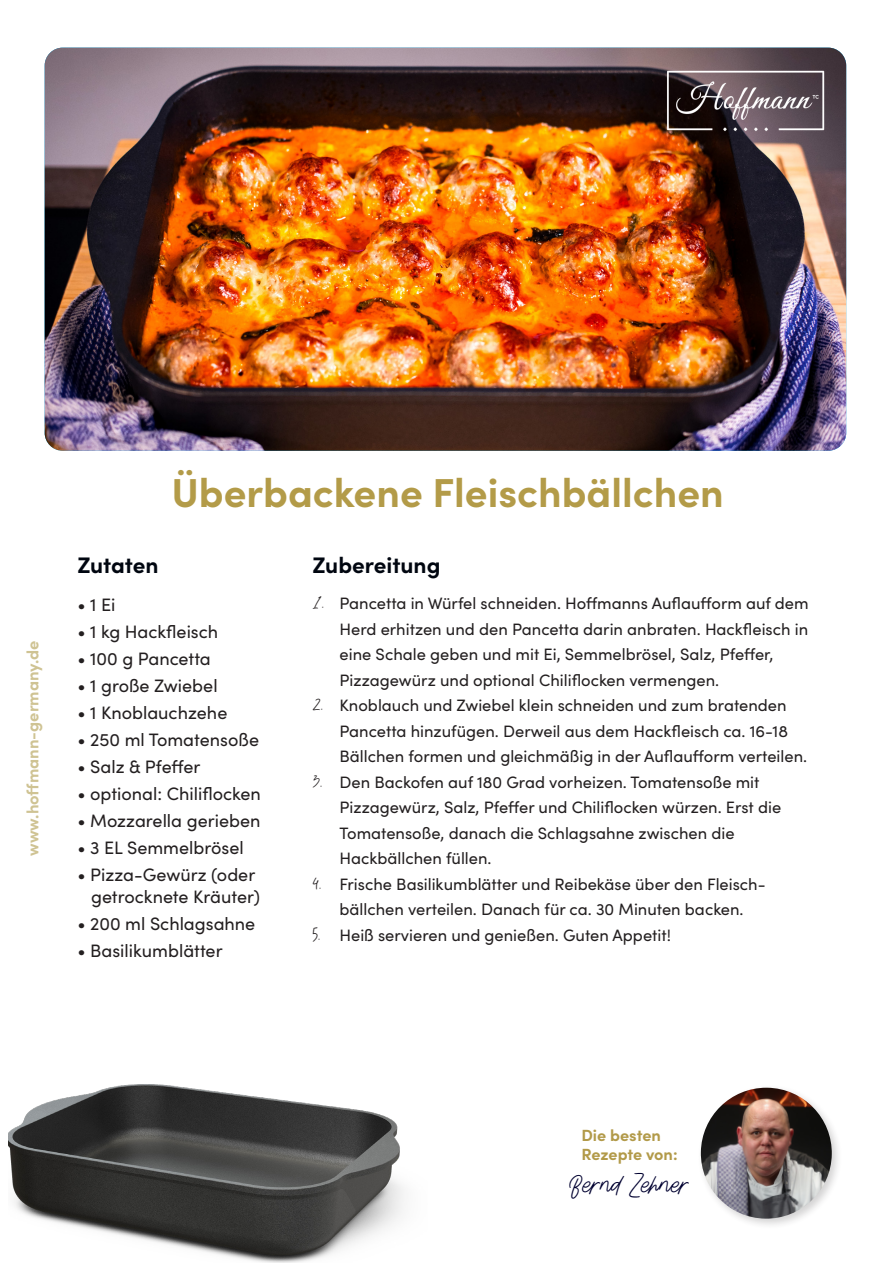
<style>
.page{position:relative;width:893px;height:1263px;background:#fff}
.page>*{position:absolute;margin:0;border:0;box-sizing:border-box;transform-origin:0 0}
.t1{font:700 40.5px "Sofia Pro";color:#b39b48}
.t2{font:700 22.5px "Sofia Pro";color:#000610}
.t3{font:22.5px "Aesthetik Script";color:#000030}
.t4{font:18px "Sofia Pro";color:#231f20}
.t5{font:16.5px/25.5px "Sofia Pro";color:#231f20;text-align:right}
.t6{font:700 16.5px "Sofia Pro";color:#b7a55d}
.t7{font:700 16.2px/19.5px "Sofia Pro";letter-spacing:-.005em;color:#b29a49}
.s1{font-family:"Aesthetik Script"}
</style>
<div class="page">
<img style="left:45px;top:48px;width:801px;height:403px">
<img style="left:658px;top:62px;width:174px;height:77px">
<div style="left:697px;top:1084px;width:146px;height:146px;background:#231f20;opacity:.2"></div>
<img style="left:700px;top:1088px;width:132px;height:131px">
<img style="left:9px;top:1084px;width:395px;height:179px">
<p class="t6" style="left:20px;top:856px;width:217px;rotate:-90deg">www.hoffmann-germany.de</p>
<p class="t1" style="left:172px;top:461px;width:554px">Überbackene Fleischbällchen</p>
<p class="t2" style="left:77px;top:548px;width:83px">Zutaten</p>
<p class="t4" style="left:77px;top:591px;width:40px">• 1 Ei</p>
<p class="t4" style="left:77px;top:618px;width:142px">• 1 kg Hackfleisch</p>
<p class="t4" style="left:77px;top:645px;width:135px">• 100 g Pancetta</p>
<p class="t4" style="left:77px;top:672px;width:142px">• 1 große Zwiebel</p>
<p class="t4" style="left:77px;top:699px;width:152px">• 1 Knoblauchzehe</p>
<p class="t4" style="left:77px;top:726px;width:183px">• 250 ml Tomatensoße</p>
<p class="t4" style="left:77px;top:753px;width:125px">• Salz &amp; Pfeffer</p>
<p class="t4" style="left:77px;top:780px;width:185px">• optional: Chiliflocken</p>
<p class="t4" style="left:77px;top:807px;width:185px">• Mozzarella gerieben</p>
<p class="t4" style="left:77px;top:834px;width:168px">• 3 EL Semmelbrösel</p>
<p class="t4" style="left:77px;top:861px;width:179px">• Pizza-Gewürz (oder</p>
<p class="t4" style="left:91px;top:884px;width:170px">getrocknete Kräuter)</p>
<p class="t4" style="left:77px;top:911px;width:180px">• 200 ml Schlagsahne</p>
<p class="t4" style="left:77px;top:938px;width:147px">• Basilikumblätter</p>
<p class="t2" style="left:313px;top:548px;width:130px">Zubereitung</p>
<p class="t5" style="left:313px;top:590px;width:498px"><span class="s1">1.</span> Pancetta in Würfel schneiden. Hoffmanns Auflaufform auf dem<br>Herd erhitzen und den Pancetta darin anbraten. Hackfleisch in</p>
<p class="t5" style="left:340px;top:641px;width:436px">eine Schale geben und mit Ei, Semmelbrösel, Salz, Pfeffer,</p>
<p class="t5" style="left:340px;top:666px;width:381px">Pizzagewürz und optional Chiliflocken vermengen.</p>
<p class="t5" style="left:313px;top:692px;width:477px"><span class="s1">2.</span> Knoblauch und Zwiebel klein schneiden und zum bratenden<br>Pancetta hinzufügen. Derweil aus dem Hackfleisch ca. 16-18</p>
<p class="t5" style="left:340px;top:743px;width:469px">Bällchen formen und gleichmäßig in der Auflaufform verteilen.</p>
<p class="t5" style="left:340px;top:768px;width:443px;text-align:left;text-indent:-27px"><span class="s1">3.</span> Den Backofen auf 180 Grad vorheizen. Tomatensoße mit<br>Pizzagewürz, Salz, Pfeffer und Chiliflocken würzen. Erst die<br>Tomatensoße, danach die Schlagsahne zwischen die</p>
<p class="t5" style="left:340px;top:845px;width:154px">Hackbällchen füllen.</p>
<p class="t5" style="left:313px;top:870px;width:455px"><span class="s1">4.</span> Frische Basilikumblätter und Reibekäse über den Fleisch-</p>
<p class="t5" style="left:340px;top:896px;width:406px">bällchen verteilen. Danach für ca. 30 Minuten backen.</p>
<p class="t5" style="left:313px;top:921px;width:360px"><span class="s1">5.</span> Heiß servieren und genießen. Guten Appetit!</p>
<p class="t7" style="left:581px;top:1124px;width:98px">Die besten<br>Rezepte von:</p>
<p class="t3" style="left:569px;top:1172px;width:122px">Bernd Zehner</p>
</div>
